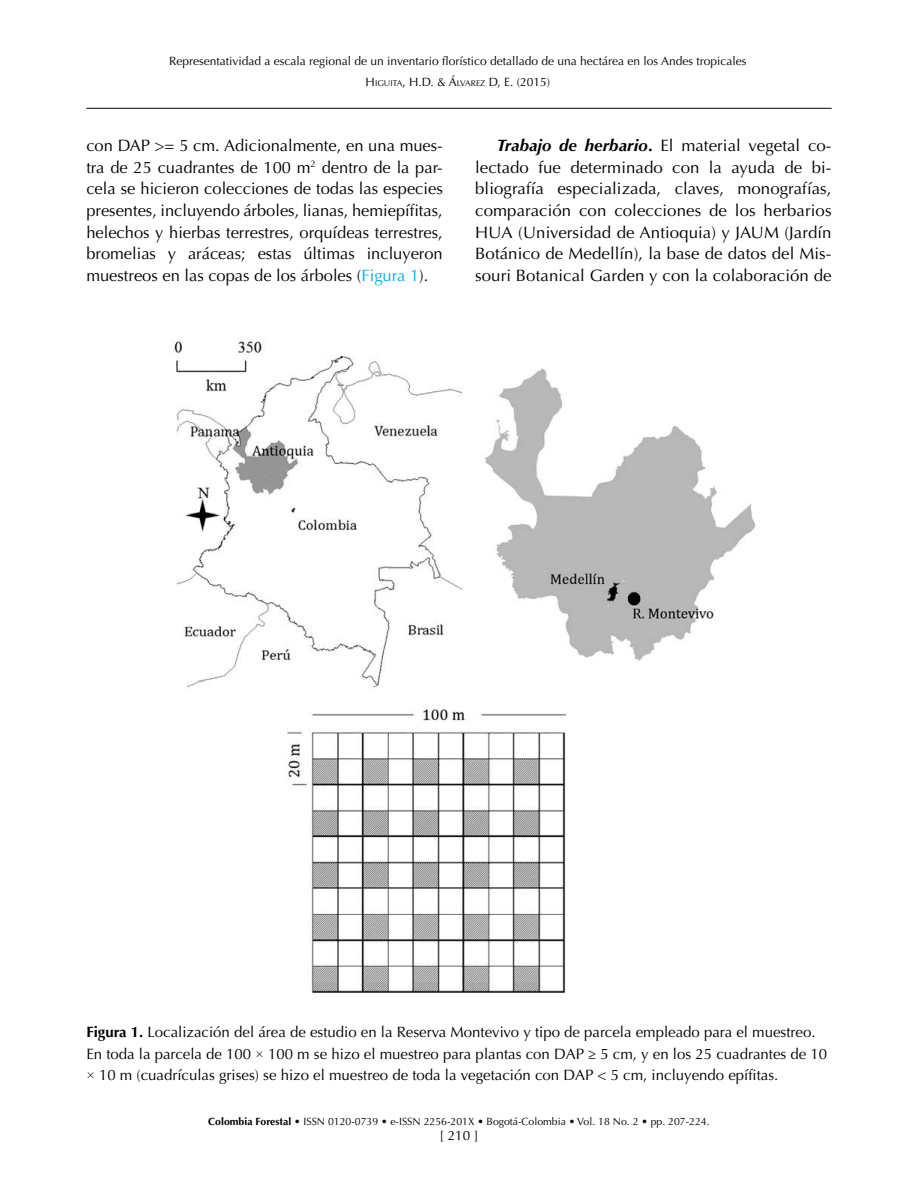
<style>
.page{position:relative;width:918px;height:1188px;background:#fff}
.page>*{position:absolute;margin:0;border:0;box-sizing:border-box;transform-origin:0 0}
.texto{font:16.5px/21.6px "Optima LT Std";color:#000;text-align:justify}
.titulo_figura{font:15px/21.6px "Optima LT Std";color:#000}
.t1{font:13.5px "Optima LT Std";color:#000}
.t2{font:12px/21.6px "Optima LT Std";color:#000;text-align:center}
.t3{font:10.5px "Optima LT Std";color:#000}
.s1{font-style:inherit}
.s2{font-size:8.4px}
.s3{color:#00ade5}
.s4{font-weight:700;font-style:italic}
.s5{font-weight:700}
.s6{font-family:"Times New Roman"}
</style>
<div class="page">
<hr style="left:86px;top:108px;width:746px;height:1px;background:#000">
<img style="left:174px;top:341px;width:582px;height:652px">
<p class="t2" style="left:169px;top:50px;width:579px">Representatividad a escala regional de un inventario florístico detallado de una hectárea en los Andes tropicales<br><span class="s1">H</span><span class="s2">IGUITA</span><span class="s1">, H.D. &amp; Á</span><span class="s2">LVAREZ</span> <span class="s1">D, E. (2015)</span></p>
<p class="texto" style="left:86px;top:135px;width:358px">con DAP &gt;= 5 cm. Adicionalmente, en una mues&shy;tra de 25 cuadrantes de 100 m<sup>2</sup> dentro de la par&shy;cela se hicieron colecciones de todas las especies presentes, incluyendo árboles, lianas, hemiepífitas, helechos y hierbas terrestres, orquídeas terrestres, bromelias y aráceas; estas últimas incluyeron muestreos en las copas de los árboles (<span class="s3">Figura 1</span>).</p>
<p class="texto" style="left:475px;top:135px;width:358px;text-indent:22px"><span class="s4">Trabajo de herbario</span><span class="s5">.</span> El material vegetal co&shy;lectado fue determinado con la ayuda de bi&shy;bliografía especializada, claves, monografías, comparación con colecciones de los herbarios HUA (Universidad de Antioquia) y JAUM (Jardín Botánico de Medellín), la base de datos del Mis&shy;souri Botanical Garden y con la colaboración de</p>
<p class="titulo_figura" style="left:86px;top:1022px;width:742px"><span class="s5">Figura 1.</span> Localización del área de estudio en la Reserva Montevivo y tipo de parcela empleado para el muestreo.<br>En toda la parcela de 100 <span class="s6">×</span> 100 m se hizo el muestreo para plantas con DAP ≥ 5 cm, y en los 25 cuadrantes de 10 <span class="s6">×</span> 10 m (cuadrículas grises) se hizo el muestreo de toda la vegetación con DAP &lt; 5 cm, incluyendo epífitas.</p>
<p class="t3" style="left:208px;top:1115px;width:503px"><span class="s5">Colombia Forestal</span> • ISSN 0120-0739 • e-ISSN 2256-201X • Bogotá-Colombia • Vol. 18 No. 2 • pp. 207-224.</p>
<p class="t1" style="left:439px;top:1127px;width:41px">[ 210 ]</p>
</div>
